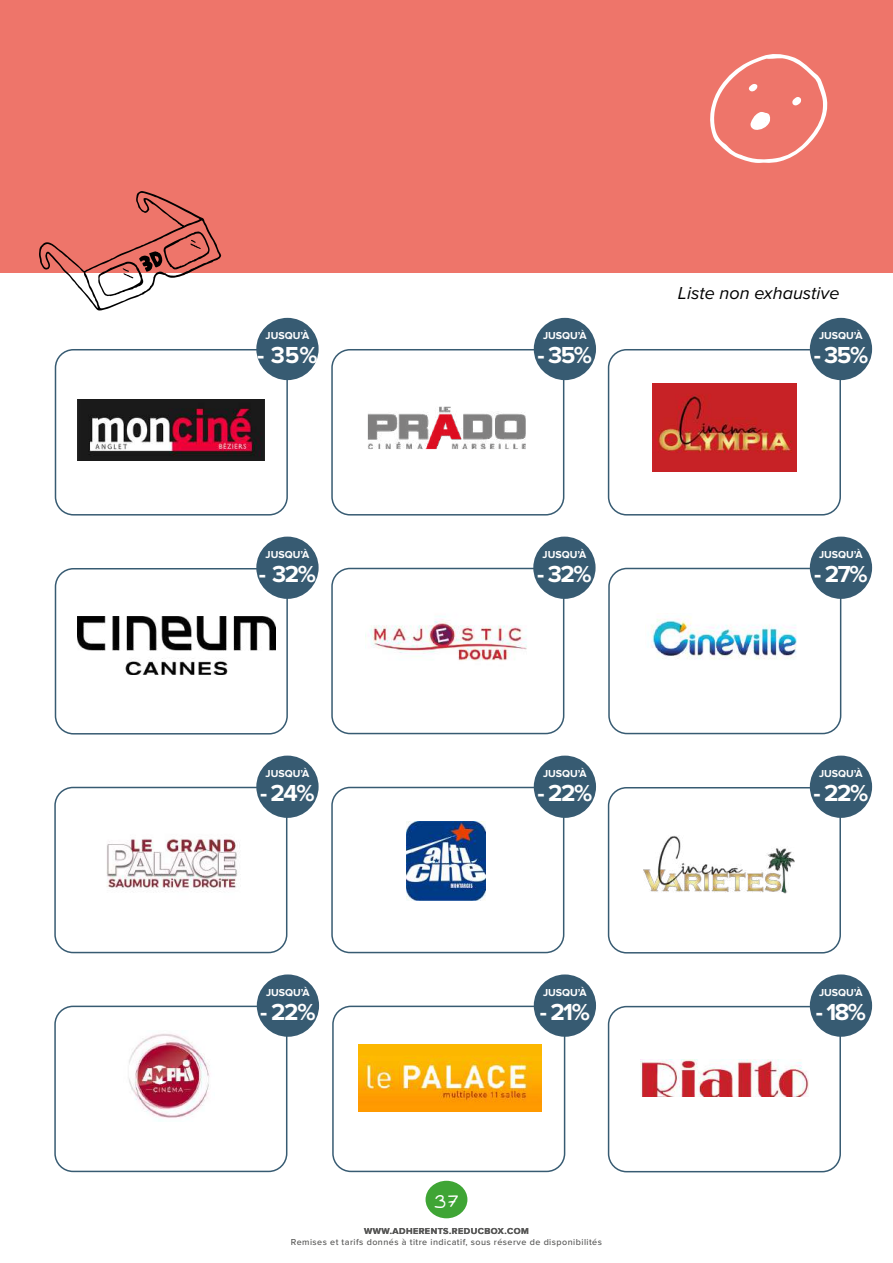
<style>
.page{position:relative;width:893px;height:1263px;background:#fff}
.page>*{position:absolute;margin:0;border:0;box-sizing:border-box;transform-origin:0 0}
.t1{font:30px "Schoolwork";color:#fff}
.t2{font:700 24px "Proxima Nova";letter-spacing:-.06em;color:#fff}
.t3{font:italic 18px "Proxima Nova";color:#000}
.t4{font:700 10.5px "Proxima Nova";color:#fff}
.t5{font:500 9px "Proxima Nova";letter-spacing:.05em;color:#575756}
.t6{font:700 9px "Proxima Nova";letter-spacing:.05em;color:#575756}
</style>
<div class="page">
<div style="left:0;top:0;width:893px;height:272px;background:#ee756a"></div>
<svg style="left:710px;top:54px;width:118px;height:109px"></svg>
<svg style="left:39px;top:191px;width:182px;height:119px"></svg>
<div style="left:332px;top:1005px;width:233px;height:167px;border:2px solid #375b72;border-radius:18px"></div>
<div style="left:534px;top:974px;width:62px;height:63px;background:#375b72;border-radius:50%"></div>
<img style="left:359px;top:1044px;width:183px;height:68px">
<div style="left:55px;top:349px;width:233px;height:166px;border:2px solid #375b72;border-radius:18px"></div>
<div style="left:256px;top:318px;width:63px;height:62px;background:#375b72;border-radius:50%"></div>
<img style="left:78px;top:399px;width:187px;height:62px">
<div style="left:54px;top:1005px;width:233px;height:167px;border:2px solid #375b72;border-radius:18px"></div>
<div style="left:257px;top:974px;width:62px;height:63px;background:#375b72;border-radius:50%"></div>
<img style="left:128px;top:1033px;width:82px;height:88px">
<div style="left:331px;top:787px;width:233px;height:166px;border:2px solid #375b72;border-radius:18px"></div>
<div style="left:534px;top:756px;width:62px;height:62px;background:#375b72;border-radius:50%"></div>
<img style="left:406px;top:822px;width:79px;height:79px">
<div style="left:608px;top:787px;width:233px;height:166px;border:2px solid #375b72;border-radius:18px"></div>
<div style="left:810px;top:756px;width:62px;height:62px;background:#375b72;border-radius:50%"></div>
<img style="left:644px;top:836px;width:151px;height:58px">
<div style="left:54px;top:787px;width:233px;height:166px;border:2px solid #375b72;border-radius:18px"></div>
<div style="left:256px;top:756px;width:63px;height:62px;background:#375b72;border-radius:50%"></div>
<img style="left:106px;top:839px;width:134px;height:51px">
<div style="left:331px;top:349px;width:233px;height:166px;border:2px solid #375b72;border-radius:18px"></div>
<img style="left:367px;top:406px;width:159px;height:44px">
<div style="left:534px;top:318px;width:62px;height:62px;background:#375b72;border-radius:50%"></div>
<div style="left:608px;top:349px;width:233px;height:166px;border:2px solid #375b72;border-radius:18px"></div>
<img style="left:653px;top:383px;width:143px;height:88px">
<div style="left:810px;top:318px;width:62px;height:62px;background:#375b72;border-radius:50%"></div>
<div style="left:608px;top:1006px;width:233px;height:166px;border:2px solid #375b72;border-radius:18px"></div>
<img style="left:640px;top:1059px;width:168px;height:38px">
<div style="left:810px;top:974px;width:62px;height:63px;background:#375b72;border-radius:50%"></div>
<div style="left:55px;top:568px;width:233px;height:166px;border:2px solid #375b72;border-radius:18px"></div>
<img style="left:77px;top:616px;width:198px;height:58px">
<div style="left:256px;top:537px;width:63px;height:62px;background:#375b72;border-radius:50%"></div>
<div style="left:331px;top:568px;width:233px;height:166px;border:2px solid #375b72;border-radius:18px"></div>
<div style="left:533px;top:537px;width:63px;height:62px;background:#375b72;border-radius:50%"></div>
<img style="left:365px;top:616px;width:162px;height:45px">
<div style="left:608px;top:568px;width:233px;height:166px;border:2px solid #375b72;border-radius:18px"></div>
<div style="left:810px;top:537px;width:62px;height:62px;background:#375b72;border-radius:50%"></div>
<img style="left:648px;top:617px;width:149px;height:43px">
<div style="left:426px;top:1181px;width:41px;height:37px;background:#3fa535;border-radius:50%"></div>
<h3 class="t3" style="left:678px;top:280px;width:163px">Liste non exhaustive</h3>
<p class="t4" style="left:266px;top:331px;width:45px">JUSQU’À</p>
<h2 class="t2" style="left:257px;top:344px;width:62px">- 35%</h2>
<p class="t4" style="left:543px;top:331px;width:45px">JUSQU’À</p>
<h2 class="t2" style="left:538px;top:344px;width:56px">- 35%</h2>
<p class="t4" style="left:819px;top:331px;width:45px">JUSQU’À</p>
<h2 class="t2" style="left:814px;top:344px;width:56px">- 35%</h2>
<p class="t4" style="left:266px;top:549px;width:45px">JUSQU’À</p>
<h2 class="t2" style="left:259px;top:563px;width:59px">- 32%</h2>
<p class="t4" style="left:543px;top:549px;width:45px">JUSQU’À</p>
<h2 class="t2" style="left:537px;top:563px;width:56px">- 32%</h2>
<p class="t4" style="left:819px;top:549px;width:45px">JUSQU’À</p>
<h2 class="t2" style="left:814px;top:563px;width:55px">- 27%</h2>
<p class="t4" style="left:266px;top:768px;width:45px">JUSQU’À</p>
<h2 class="t2" style="left:260px;top:782px;width:56px">- 24%</h2>
<p class="t4" style="left:543px;top:768px;width:45px">JUSQU’À</p>
<h2 class="t2" style="left:538px;top:782px;width:56px">- 22%</h2>
<p class="t4" style="left:819px;top:768px;width:45px">JUSQU’À</p>
<h2 class="t2" style="left:814px;top:782px;width:56px">- 22%</h2>
<p class="t4" style="left:266px;top:987px;width:45px">JUSQU’À</p>
<h2 class="t2" style="left:260px;top:1000px;width:57px">- 22%</h2>
<p class="t4" style="left:543px;top:987px;width:45px">JUSQU’À</p>
<h2 class="t2" style="left:540px;top:1000px;width:52px">- 21%</h2>
<p class="t4" style="left:819px;top:987px;width:45px">JUSQU’À</p>
<h2 class="t2" style="left:816px;top:1000px;width:52px">- 18%</h2>
<h1 class="t1" style="left:433px;top:1190px;width:28px">37</h1>
<p class="t6" style="left:364px;top:1227px;width:166px">WWW.ADHERENTS.REDUCBOX.COM</p>
<p class="t5" style="left:291px;top:1235px;width:312px">Remises et tarifs donnés à titre indicatif, sous réserve de disponibilités</p>
</div>
